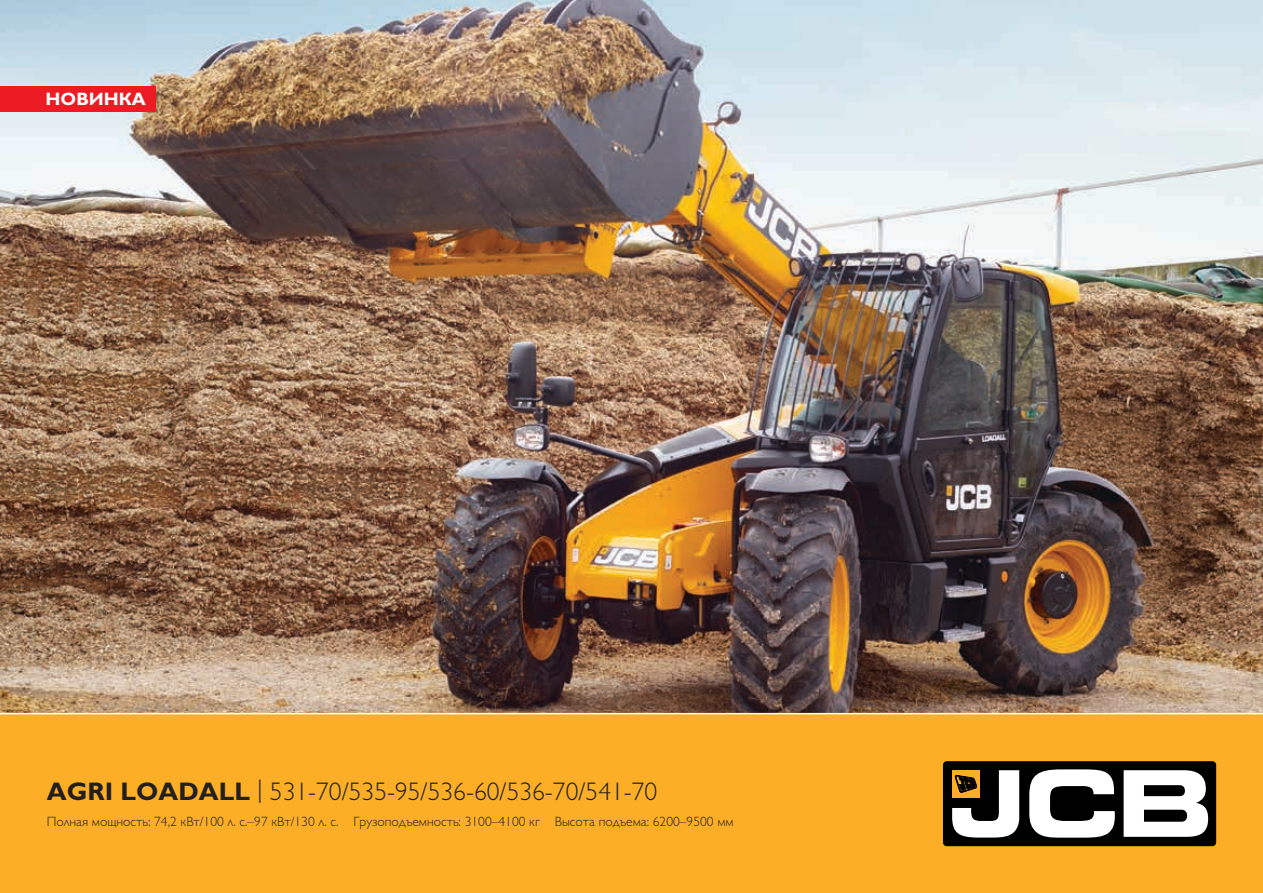
<style>
.page{position:relative;width:1263px;height:893px;background:#fff}
.page>*{position:absolute;margin:0;border:0;box-sizing:border-box;transform-origin:0 0}
.t1{font:300 25.5px "Gill Sans Cyr";color:#231f20}
.t2{font:700 18px "Gill Sans Cyr";color:#fff}
.t3{font:300 13.5px "Gill Sans Cyr";color:#231f20}
.s1{font-weight:700}
</style>
<div class="page">
<img style="left:0;top:0;width:1263px;height:712px">
<div style="left:0;top:712px;width:1263px;height:181px;background:#fcaf26"></div>
<div style="left:925px;top:743px;width:309px;height:121px;background:#fcaf26"></div>
<div style="left:943px;top:761px;width:273px;height:85px;background:#000;border-radius:4px"></div>
<svg style="left:1029px;top:769px;width:86px;height:69px"></svg>
<svg style="left:1123px;top:770px;width:85px;height:67px"></svg>
<svg style="left:952px;top:770px;width:67px;height:67px"></svg>
<div style="left:0;top:86px;width:155px;height:26px;background:#ed1c24"></div>
<h2 class="t2" style="left:46px;top:89px;width:102px">НОВИНКА</h2>
<h1 class="t1" style="left:47px;top:777px;width:612px"><span class="s1">AGRI LOADALL</span> | 531-70/535-95/536-60/536-70/541-70</h1>
<p class="t3" style="left:47px;top:813px;width:688px">Полная мощность: 74,2 кВт/100 л. с.–97 кВт/130 л. с. Грузоподъемность: 3100–4100 кг Высота подъема: 6200–9500 мм</p>
</div>
